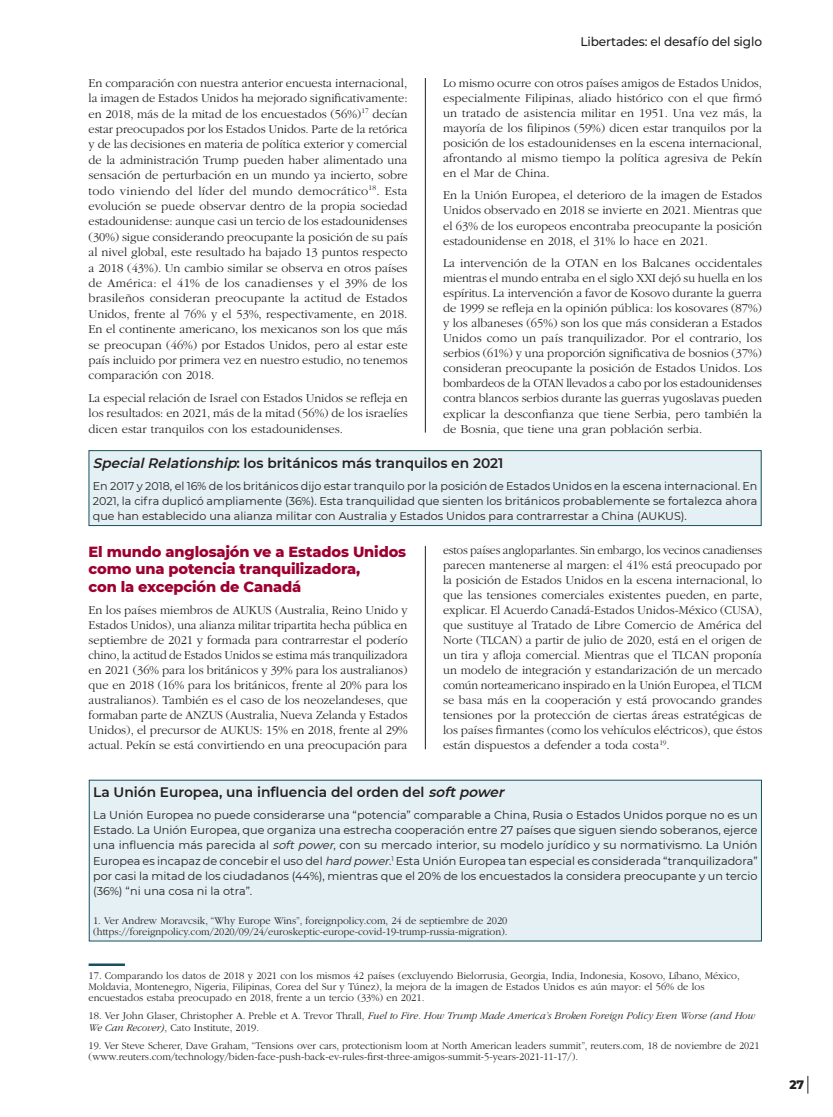
<style>
.page{position:relative;width:833px;height:1117px;background:#fff}
.page>*{position:absolute;margin:0;border:0;box-sizing:border-box;transform-origin:0 0}
.BODY_INTER{font:800 15px/17.5px "Montserrat";letter-spacing:-.01em;color:#9e0131}
.ENCADRE_TITRE{font:600 13.75px "Montserrat";color:#231f20}
.BODY_BASE{font:300 12.5px/15px "ITC Garamond Std";color:#231f20;text-align:justify}
.BODY_BASE-2{font:300 12.5px/15px "ITC Garamond Std";color:#231f20;text-align:justify;scale:.95 1}
.t1{font:500 12.5px "Montserrat";letter-spacing:-.01em;color:#231f20}
.t2{font:800 12.5px "Montserrat";color:#231f20}
.ENCADRE_BODY1{font:11.25px/15px "Montserrat";color:#231f20;text-align:justify}
.N2B2P_A{font:300 10.62px/11.2px "ITC Garamond Std";color:#231f20}
.ENCADRE_BODY1-2{font:300 10.62px/11.2px "ITC Garamond Std";color:#231f20}
.N2B2P_A-2{font:italic 300 10.62px/11.2px "ITC Garamond Std";color:#231f20}
.N2B2P_A-3{font:300 10.62px "ITC Garamond Std";color:#231f20;scale:.96 1}
.s1{font-style:italic}
.s2{font-style:normal}
</style>
<div class="page">
<hr style="left:425px;top:78px;width:1px;height:354px;background:#231f20">
<hr style="left:89px;top:963px;width:36px;height:2px;background:#18505f">
<div style="left:89px;top:450px;width:672px;height:75px;background:#e4f0f3"></div>
<div style="left:89px;top:450px;width:672px;height:75px;border:1px solid #18505f"></div>
<div style="left:89px;top:780px;width:672px;height:160px;background:#e4f0f3"></div>
<hr style="left:425px;top:546px;width:1px;height:203px;background:#231f20">
<svg style="left:807px;top:1075px;width:1px;height:18px"></svg>
<p class="BODY_BASE" style="left:89px;top:75px;width:321px;line-height:15.4px">En comparación con nuestra anterior encuesta internacional, la imagen de Estados Unidos ha mejorado significativamente: en 2018, más de la mitad de los encuestados (56%)<sup>17</sup> decían estar preocupados por los Estados Unidos. Parte de la retórica y de las decisiones en materia de política exterior y comercial de la administración Trump pueden haber alimentado una sensación de perturbación en un mundo ya incierto, sobre todo viniendo del líder del mundo democrático<sup>18</sup>. Esta evolución se puede observar dentro de la propia sociedad estadounidense: aunque casi un tercio de los estadounidenses (30%) sigue considerando preocupante la posición de su país al nivel global, este resultado ha bajado 13 puntos respecto a 2018 (43%). Un cambio similar se observa en otros países de América: el 41% de los canadienses y el 39% de los brasileños consideran preocupante la actitud de Estados Unidos, frente al 76% y el 53%, respectivamente, en 2018.<br>En el continente americano, los mexicanos son los que más se preocupan (46%) por Estados Unidos, pero al estar este país incluido por primera vez en nuestro estudio, no tenemos comparación con 2018.</p>
<p class="BODY_BASE" style="left:89px;top:390px;width:321px;line-height:15.4px">La especial relación de Israel con Estados Unidos se refleja en los resultados: en 2021, más de la mitad (56%) de los israelíes dicen estar tranquilos con los estadounidenses.</p>
<p class="t1" style="left:580px;top:33px;width:183px">Libertades: el desafío del siglo</p>
<p class="BODY_BASE" style="left:443px;top:75px;width:320px">Lo mismo ocurre con otros países amigos de Estados Unidos, especialmente Filipinas, aliado histórico con el que firmó un tratado de asistencia militar en 1951. Una vez más, la mayoría de los filipinos (59%) dicen estar tranquilos por la posición de los estadounidenses en la escena internacional, afrontando al mismo tiempo la política agresiva de Pekín en el Mar de China.</p>
<p class="BODY_BASE" style="left:443px;top:188px;width:320px">En la Unión Europea, el deterioro de la imagen de Estados Unidos observado en 2018 se invierte en 2021. Mientras que el 63% de los europeos encontraba preocupante la posición estadounidense en 2018, el 31% lo hace en 2021.</p>
<p class="BODY_BASE" style="left:443px;top:255px;width:321px">La intervención de la OTAN en los Balcanes occidentales mientras el mundo entraba en el siglo XXI dejó su huella en los espíritus. La intervención a favor de Kosovo durante la guerra de 1999 se refleja en la opinión pública: los kosovares (87%) y los albaneses (65%) son los que más consideran a Estados Unidos como un país tranquilizador. Por el contrario, los serbios (61%) y una proporción significativa de bosnios (37%) consideran preocupante la posición de Estados Unidos. Los bombardeos de la OTAN llevados a cabo por los estadounidenses contra blancos serbios durante las guerras yugoslavas pueden explicar la desconfianza que tiene Serbia, pero también la de Bosnia, que tiene una gran población serbia.</p>
<p class="ENCADRE_TITRE" style="left:93px;top:453px;width:412px"><span class="s1">SpecialRelationship</span>: los británicos más tranquilos en 2021</p>
<p class="ENCADRE_BODY1" style="left:93px;top:478px;width:666px">En 2017 y 2018, el 16% de los británicos dijo estar tranquilo por la posición de Estados Unidos en la escena internacional. En 2021, la cifra duplicó ampliamente (36%). Esta tranquilidad que sienten los británicos probablemente se fortalezca ahora que han establecido una alianza militar con Australia y Estados Unidos para contrarrestar a China (AUKUS).</p>
<p class="BODY_INTER" style="left:89px;top:541px;width:319px">El mundo anglosajón ve a Estados Unidos como una potencia tranquilizadora,<br>con la excepción de Canadá</p>
<p class="BODY_BASE" style="left:89px;top:602px;width:321px">En los países miembros de AUKUS (Australia, Reino Unido y Estados Unidos), una alianza militar tripartita hecha pública en septiembre de 2021 y formada para contrarrestar el poderío chino, la actitud de Estados Unidos se estima más tranquilizadora en 2021 (36% para los británicos y 39% para los australianos) que en 2018 (16% para los británicos, frente al 20% para los australianos). También es el caso de los neozelandeses, que formaban parte de ANZUS (Australia, Nueva Zelanda y Estados Unidos), el precursor de AUKUS: 15% en 2018, frente al 29% actual. Pekín se está convirtiendo en una preocupación para</p>
<p class="BODY_BASE-2" style="left:443px;top:542px;width:337px">estos países angloparlantes. Sin embargo, los vecinos canadienses parecen mantenerse al margen: el 41% está preocupado por la posición de Estados Unidos en la escena internacional, lo que las tensiones comerciales existentes pueden, en parte, explicar. El Acuerdo Canadá-Estados Unidos-México (CUSA), que sustituye al Tratado de Libre Comercio de América del Norte (TLCAN) a partir de julio de 2020, está en el origen de un tira y afloja comercial. Mientras que el TLCAN proponía un modelo de integración y estandarización de un mercado común norteamericano inspirado en la Unión Europea, el TLCM se basa más en la cooperación y está provocando grandes tensiones por la protección de ciertas áreas estratégicas de los países firmantes (como los vehículos eléctricos), que éstos están dispuestos a defender a toda costa<sup>19</sup>.</p>
<p class="ENCADRE_TITRE" style="left:93px;top:782px;width:416px">La Unión Europea, una influencia del orden del <span class="s1">softpower</span></p>
<p class="ENCADRE_BODY1" style="left:93px;top:807px;width:666px">La Unión Europea no puede considerarse una “potencia” comparable a China, Rusia o Estados Unidos porque no es un Estado. La Unión Europea, que organiza una estrecha cooperación entre 27 países que siguen siendo soberanos, ejerce una influencia más parecida al <span class="s1">softpower</span>, con su mercado interior, su modelo jurídico y su normativismo. La Unión Europea es incapaz de concebir el uso del <span class="s1">hard power</span>.<sup>1</sup> Esta Unión Europea tan especial es considerada “tranquilizadora” por casi la mitad de los ciudadanos (44%), mientras que el 20% de los encuestados la considera preocupante y un tercio (36%) “ni una cosa ni la otra”.</p>
<p class="ENCADRE_BODY1-2" style="left:93px;top:915px;width:416px">1. Ver Andrew Moravcsik, “Why Europe Wins”, foreignpolicy.com, 24 de septiembre de 2020 (https://foreignpolicy.com/2020/09/24/euroskeptic-europe-covid-19-trump-russia-migration).</p>
<p class="N2B2P_A" style="left:89px;top:969px;width:652px">17. Comparando los datos de 2018 y 2021 con los mismos 42 países (excluyendo Bielorrusia, Georgia, India, Indonesia, Kosovo, Líbano, México,<br>Moldavia, Montenegro, Nigeria, Filipinas, Corea del Sur y Túnez), la mejora de la imagen de Estados Unidos es aún mayor: el 56% de los encuestados estaba preocupado en 2018, frente a un tercio (33%) en 2021.</p>
<p class="N2B2P_A-2" style="left:89px;top:1010px;width:668px"><span class="s2">18. Ver John Glaser, Christopher A. Preble et A. Trevor Thrall,</span> Fuel to Fire. How Trump Made America’s Broken Foreign Policy Even Worse (and How<br>We Can Recover)<span class="s2">, Cato Institute, 2019.</span></p>
<p class="N2B2P_A-3" style="left:89px;top:1039px;width:700px">19. Ver Steve Scherer, Dave Graham, “Tensions over cars, protectionism loom at North American leaders summit”, reuters.com, 18 de noviembre de 2021</p>
<p class="N2B2P_A" style="left:89px;top:1051px;width:491px">(www.reuters.com/technology/biden-face-push-back-ev-rules-first-three-amigos-summit-5-years-2021-11-17/).</p>
<p class="t2" style="left:789px;top:1074px;width:16px">27</p>
</div>
